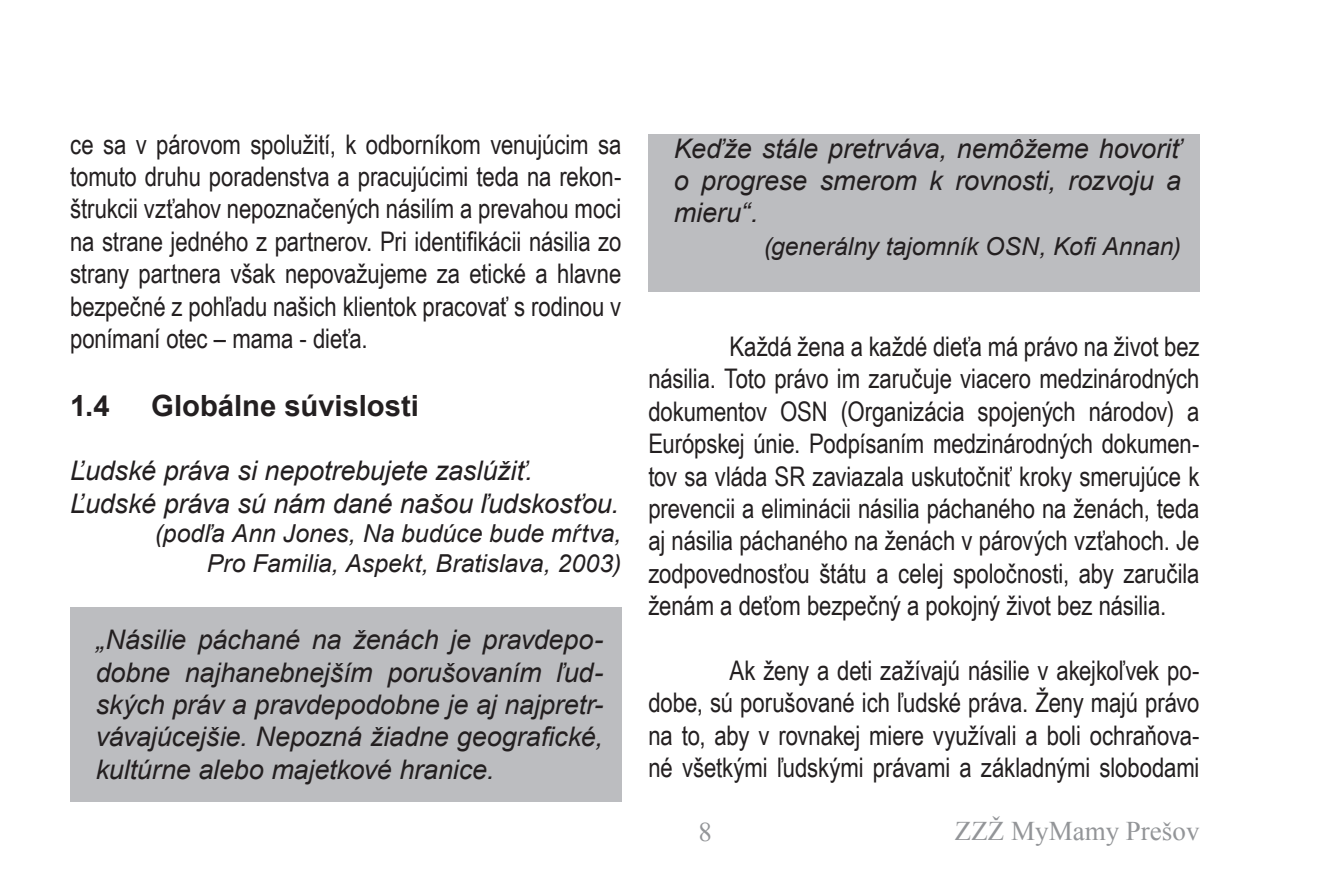
<style>
.page{position:relative;width:1340px;height:877px;background:#fff}
.page>*{position:absolute;margin:0;border:0;box-sizing:border-box;transform-origin:0 0}
.t1{font:700 29.25px "Arial";color:#231f20}
.t2{font:27px/32.4px "Arial Narrow";letter-spacing:-.005em;color:#231f20;text-align:justify}
.t3{font:italic 27px/32.4px "Arial";letter-spacing:-.005em;color:#231f20;text-align:justify}
.t4{font:27px "Times New Roman";color:#939598}
.t5{font:italic 24.75px/29.7px "Arial";color:#231f20;text-align:right}
</style>
<div class="page">
<div style="left:70px;top:607px;width:552px;height:194px;background:#bcbdc0"></div>
<div style="left:648px;top:134px;width:552px;height:157px;background:#bcbdc0"></div>
<p class="t2" style="left:70px;top:127px;width:552px">ce sa v párovom spolužití, k odborníkom venujúcim sa tomuto druhu poradenstva a pracujúcimi teda na rekon&shy;štrukcii vzťahov nepoznačených násilím a prevahou moci na strane jedného z partnerov. Pri identifikácii násilia zo strany partnera však nepovažujeme za etické a hlavne bezpečné z pohľadu našich klientok pracovať s rodinou v ponímaní otec – mama - dieťa.</p>
<p class="t1" style="left:70px;top:386px;width:41px">1.4</p>
<p class="t1" style="left:151px;top:386px;width:269px">Globálne súvislosti</p>
<p class="t3" style="left:70px;top:455px;width:550px">Ľudské práva si nepotrebujete zaslúžiť.<br>Ľudské práva sú nám dané našou ľudskosťou.</p>
<p class="t5" style="left:155px;top:519px;width:468px">(podľa Ann Jones, Na budúce bude mŕtva,<br>Pro Familia, Aspekt, Bratislava, 2003)</p>
<p class="t3" style="left:96px;top:624px;width:509px">„Násilie páchané na ženách je pravdepo&shy;dobne najhanebnejším porušovaním ľud&shy;ských práv a pravdepodobne je aj najpretr&shy;vávajúcejšie. Nepozná žiadne geografické, kultúrne alebo majetkové hranice.</p>
<p class="t3" style="left:674px;top:132px;width:509px">Keďže stále pretrváva, nemôžeme hovoriť o progrese smerom k rovnosti, rozvoju a mieru“.</p>
<p class="t5" style="left:763px;top:232px;width:419px">(generálny tajomník OSN, Kofi Annan)</p>
<p class="t2" style="left:648px;top:329px;width:553px;text-indent:81px">Každá žena a každé dieťa má právo na život bez násilia. Toto právo im zaručuje viacero medzinárodných dokumentov OSN (Organizácia spojených národov) a Európskej únie. Podpísaním medzinárodných dokumen&shy;tov sa vláda SR zaviazala uskutočniť kroky smerujúce k prevencii a eliminácii násilia páchaného na ženách, teda aj násilia páchaného na ženách v párových vzťahoch. Je zodpovednosťou štátu a celej spoločnosti, aby zaručila ženám a deťom bezpečný a pokojný život bez násilia.</p>
<p class="t2" style="left:648px;top:653px;width:552px;text-indent:81px">Ak ženy a deti zažívajú násilie v akejkoľvek po&shy;dobe, sú porušované ich ľudské práva. Ženy majú právo na to, aby v rovnakej miere využívali a boli ochraňova&shy;né všetkými ľudskými právami a základnými slobodami</p>
<p class="t4" style="left:698px;top:814px;width:15px">8</p>
<p class="t4" style="left:954px;top:813px;width:246px">ZZŽ MyMamy Prešov</p>
</div>
